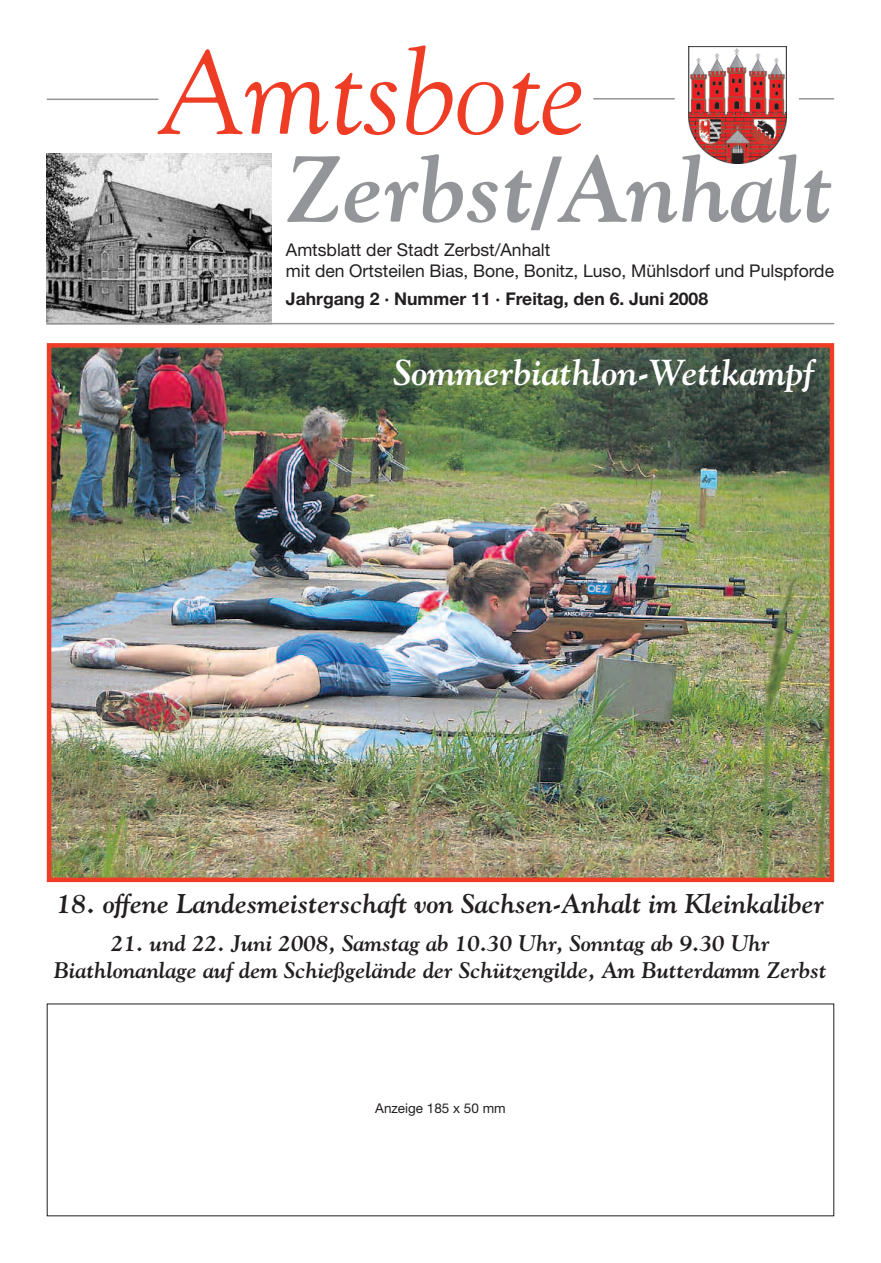
<style>
.page{position:relative;width:881px;height:1263px;background:#fff}
.page>*{position:absolute;margin:0;border:0;box-sizing:border-box;transform-origin:0 0}
.t1{font:italic 118.5px "Goudy";color:#ef3c25}
.t2{font:italic 700 93px "Goudy";color:#939598}
.t3{font:italic 700 36px "Goudy";color:#fff}
.t4{font:italic 700 27px "Goudy";color:#231f20}
.t5{font:italic 700 22.5px/27px "Goudy";color:#231f20;text-align:center}
.t6{font:17.55px/21px "Helvetica Neue LT";color:#231f20}
.t7{font:700 17.55px "Helvetica Neue LT";color:#231f20}
.t8{font:13.5px "Helvetica Neue LT";color:#231f20}
</style>
<div class="page">
<img style="left:47px;top:154px;width:224px;height:171px">
<hr style="left:47px;top:99px;width:111px;height:1px;background:#939598">
<svg style="left:688px;top:46px;width:99px;height:84px"></svg>
<img style="left:688px;top:47px;width:97px;height:117px">
<hr style="left:47px;top:323px;width:786px;height:1px;background:#939598">
<hr style="left:593px;top:98px;width:81px;height:2px;background:#939598">
<hr style="left:798px;top:98px;width:35px;height:2px;background:#939598">
<img style="left:52px;top:348px;width:776px;height:529px">
<div style="left:47px;top:343px;width:786px;height:539px;border:4px solid #ef3c25"></div>
<h1 class="t1" style="left:158px;top:24px;width:429px">Amtsbote</h1>
<h2 class="t2" style="left:286px;top:135px;width:549px">Zerbst/Anhalt</h2>
<p class="t6" style="left:286px;top:240px;width:549px">Amtsblatt der Stadt Zerbst/Anhalt<br>mit den Ortsteilen Bias, Bone, Bonitz, Luso, Mühlsdorf und Pulspforde</p>
<p class="t7" style="left:286px;top:293px;width:423px">Jahrgang 2 · Nummer 11 · Freitag, den 6. Juni 2008</p>
<h3 class="t3" style="left:393px;top:351px;width:421px">Sommerbiathlon-Wettkampf</h3>
<p class="t4" style="left:57px;top:888px;width:769px">18. offene Landesmeisterschaft von Sachsen-Anhalt im Kleinkaliber</p>
<p class="t5" style="left:54px;top:929px;width:773px">21. und 22. Juni 2008, Samstag ab 10.30 Uhr, Sonntag ab 9.30 Uhr<br>Biathlonanlage auf dem Schießgelände der Schützengilde, Am Butterdamm Zerbst</p>
<p class="t8" style="left:375px;top:1104px;width:132px">Anzeige 185 x 50 mm</p>
</div>
